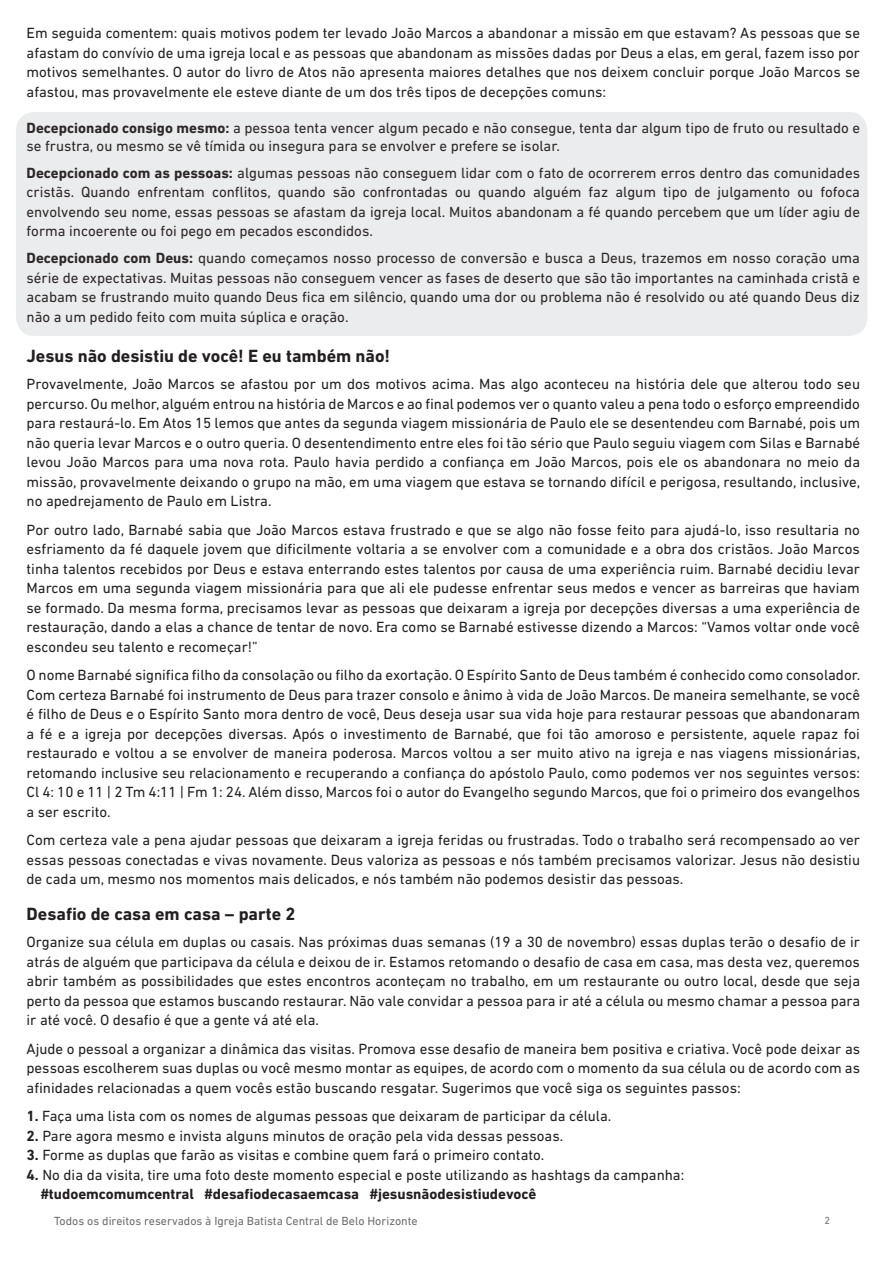
<style>
.page{position:relative;width:893px;height:1263px;background:#fff}
.page>*{position:absolute;margin:0;border:0;box-sizing:border-box;transform-origin:0 0}
.t1{font:700 18px "DIN Next LT Pro";color:#231f20}
.t2{font:15px/19.5px "DIN Next LT Pro";color:#231f20;text-align:justify}
.t3{font:700 15px "DIN Next LT Pro";color:#231f20}
.t4{font:12px "DIN Next LT Pro";color:#6c6d70}
.t5{font:10.5px "DIN Next LT Pro";color:#6c6d70}
.s1{font-weight:700}
</style>
<div class="page">
<div style="left:16px;top:112px;width:851px;height:224px;background:#ebeced;border-radius:19px"></div>
<p class="t2" style="left:27px;top:23px;width:835px">Em seguida comentem: quais motivos podem ter levado João Marcos a abandonar a missão em que estavam? As pessoas que se afastam do convívio de uma igreja local e as pessoas que abandonam as missões dadas por Deus a elas, em geral, fazem isso por motivos semelhantes. O autor do livro de Atos não apresenta maiores detalhes que nos deixem concluir porque João Marcos se afastou, mas provavelmente ele esteve diante de um dos três tipos de decepções comuns:</p>
<p class="t2" style="left:27px;top:118px;width:835px;line-height:18px"><span class="s1">Decepcionado consigo mesmo:</span> a pessoa tenta vencer algum pecado e não consegue, tenta dar algum tipo de fruto ou resultado e se frustra, ou mesmo se vê tímida ou insegura para se envolver e prefere se isolar.</p>
<p class="t2" style="left:27px;top:163px;width:835px"><span class="s1">Decepcionado com as pessoas:</span> algumas pessoas não conseguem lidar com o fato de ocorrerem erros dentro das comunidades cristãs. Quando enfrentam conflitos, quando são confrontadas ou quando alguém faz algum tipo de julgamento ou fofoca envolvendo seu nome, essas pessoas se afastam da igreja local. Muitos abandonam a fé quando percebem que um líder agiu de forma incoerente ou foi pego em pecados escondidos.</p>
<p class="t2" style="left:27px;top:248px;width:835px"><span class="s1">Decepcionado com Deus:</span> quando começamos nosso processo de conversão e busca a Deus, trazemos em nosso coração uma série de expectativas. Muitas pessoas não conseguem vencer as fases de deserto que são tão importantes na caminhada cristã e acabam se frustrando muito quando Deus fica em silêncio, quando uma dor ou problema não é resolvido ou até quando Deus diz não a um pedido feito com muita súplica e oração.</p>
<p class="t1" style="left:27px;top:346px;width:365px">Jesus não desistiu de você! E eu também não!</p>
<p class="t2" style="left:27px;top:374px;width:835px">Provavelmente, João Marcos se afastou por um dos motivos acima. Mas algo aconteceu na história dele que alterou todo seu percurso. Ou melhor, alguém entrou na história de Marcos e ao final podemos ver o quanto valeu a pena todo o esforço empreendido para restaurá-lo. Em Atos 15 lemos que antes da segunda viagem missionária de Paulo ele se desentendeu com Barnabé, pois um não queria levar Marcos e o outro queria. O desentendimento entre eles foi tão sério que Paulo seguiu viagem com Silas e Barnabé levou João Marcos para uma nova rota. Paulo havia perdido a confiança em João Marcos, pois ele os abandonara no meio da missão, provavelmente deixando o grupo na mão, em uma viagem que estava se tornando difícil e perigosa, resultando, inclusive, no apedrejamento de Paulo em Listra.</p>
<p class="t2" style="left:27px;top:520px;width:835px">Por outro lado, Barnabé sabia que João Marcos estava frustrado e que se algo não fosse feito para ajudá-lo, isso resultaria no esfriamento da fé daquele jovem que dificilmente voltaria a se envolver com a comunidade e a obra dos cristãos. João Marcos tinha talentos recebidos por Deus e estava enterrando estes talentos por causa de uma experiência ruim. Barnabé decidiu levar Marcos em uma segunda viagem missionária para que ali ele pudesse enfrentar seus medos e vencer as barreiras que haviam se formado. Da mesma forma, precisamos levar as pessoas que deixaram a igreja por decepções diversas a uma experiência de restauração, dando a elas a chance de tentar de novo. Era como se Barnabé estivesse dizendo a Marcos: “Vamos voltar onde você escondeu seu talento e recomeçar!”</p>
<p class="t2" style="left:27px;top:665px;width:835px">O nome Barnabé significa filho da consolação ou filho da exortação. O Espírito Santo de Deus também é conhecido como consolador.<br>Com certeza Barnabé foi instrumento de Deus para trazer consolo e ânimo à vida de João Marcos. De maneira semelhante, se você é filho de Deus e o Espírito Santo mora dentro de você, Deus deseja usar sua vida hoje para restaurar pessoas que abandonaram a fé e a igreja por decepções diversas. Após o investimento de Barnabé, que foi tão amoroso e persistente, aquele rapaz foi restaurado e voltou a se envolver de maneira poderosa. Marcos voltou a ser muito ativo na igreja e nas viagens missionárias, retomando inclusive seu relacionamento e recuperando a confiança do apóstolo Paulo, como podemos ver nos seguintes versos:<br>Cl 4: 10 e 11 | 2 Tm 4:11 | Fm 1: 24. Além disso, Marcos foi o autor do Evangelho segundo Marcos, que foi o primeiro dos evangelhos a ser escrito.</p>
<p class="t2" style="left:27px;top:830px;width:835px">Com certeza vale a pena ajudar pessoas que deixaram a igreja feridas ou frustradas. Todo o trabalho será recompensado ao ver essas pessoas conectadas e vivas novamente. Deus valoriza as pessoas e nós também precisamos valorizar. Jesus não desistiu de cada um, mesmo nos momentos mais delicados, e nós também não podemos desistir das pessoas.</p>
<p class="t1" style="left:27px;top:904px;width:270px">Desafio de casa em casa – parte 2</p>
<p class="t2" style="left:27px;top:932px;width:835px">Organize sua célula em duplas ou casais. Nas próximas duas semanas (19 a 30 de novembro) essas duplas terão o desafio de ir atrás de alguém que participava da célula e deixou de ir. Estamos retomando o desafio de casa em casa, mas desta vez, queremos abrir também as possibilidades que estes encontros aconteçam no trabalho, em um restaurante ou outro local, desde que seja perto da pessoa que estamos buscando restaurar. Não vale convidar a pessoa para ir até a célula ou mesmo chamar a pessoa para ir até você. O desafio é que a gente vá até ela.</p>
<p class="t2" style="left:27px;top:1039px;width:835px">Ajude o pessoal a organizar a dinâmica das visitas. Promova esse desafio de maneira bem positiva e criativa. Você pode deixar as pessoas escolherem suas duplas ou você mesmo montar as equipes, de acordo com o momento da sua célula ou de acordo com as afinidades relacionadas a quem vocês estão buscando resgatar. Sugerimos que você siga os seguintes passos:</p>
<p class="t2" style="left:27px;top:1106px;width:586px"><span class="s1">1.</span> Faça uma lista com os nomes de algumas pessoas que deixaram de participar da célula.</p>
<p class="t2" style="left:27px;top:1126px;width:538px"><span class="s1">2.</span> Pare agora mesmo e invista alguns minutos de oração pela vida dessas pessoas.</p>
<p class="t2" style="left:27px;top:1145px;width:519px"><span class="s1">3.</span> Forme as duplas que farão as visitas e combine quem fará o primeiro contato.</p>
<p class="t2" style="left:27px;top:1165px;width:659px"><span class="s1">4.</span> No dia da visita, tire uma foto deste momento especial e poste utilizando as hashtags da campanha:</p>
<p class="t3" style="left:41px;top:1185px;width:497px">#tudoemcomumcentral #desafiodecasaemcasa #jesusnãodesistiudevocê</p>
<p class="t4" style="left:54px;top:1213px;width:365px">Todos os direitos reservados à Igreja Batista Central de Belo Horizonte</p>
<p class="t5" style="left:824px;top:1214px;width:7px">2</p>
</div>
